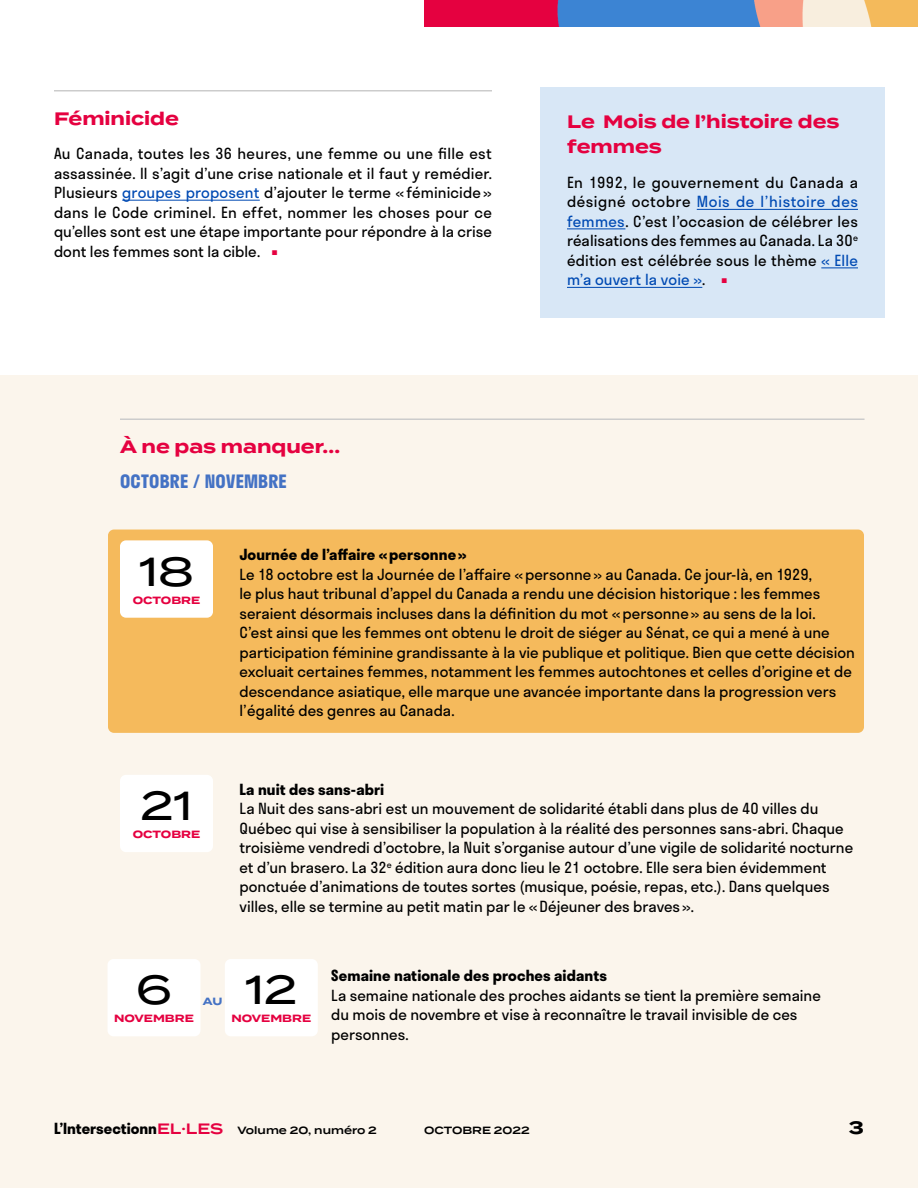
<style>
.page{position:relative;width:918px;height:1188px;background:#fff}
.page>*{position:absolute;margin:0;border:0;box-sizing:border-box;transform-origin:0 0}
.t1{font:500 40.5px "Termina";color:#000}
.h2_Box{font:700 18px/25.5px "Termina";color:#e50140}
.t2{font:700 18px "Stratos";letter-spacing:.015em;color:#4472c4}
.t3{font:700 18px "Termina";color:#000}
.t4{font:15px/19.5px "Stratos";color:#000}
.t5{font:700 15px "Stratos";color:#000}
.t6{font:700 10.5px "Termina";color:#e50140}
.t7{font:600 10.5px "Termina";color:#000}
.h2_Box-2{font:700 10.5px "Termina";color:#4472c4}
.s1{color:#004ab3}
.s2{color:#e50140}
.s3{font-weight:700}
.s4{font-family:"Termina";font-weight:600;color:#e50140}
</style>
<div class="page">
<img style="left:424px;top:0;width:494px;height:27px">
<div style="left:0;top:375px;width:918px;height:813px;background:#fbf5ec"></div>
<hr style="left:54px;top:90px;width:438px;height:2px;background:#ccc">
<hr style="left:122px;top:200px;width:138px;height:1px;background:#004ab3">
<hr style="left:120px;top:418px;width:745px;height:2px;background:#ccc">
<div style="left:120px;top:775px;width:93px;height:77px;background:#fff;border-radius:6px"></div>
<div style="left:108px;top:530px;width:756px;height:203px;background:#f5ba5c;border-radius:6px"></div>
<div style="left:120px;top:540px;width:93px;height:78px;background:#fff;border-radius:6px"></div>
<div style="left:540px;top:87px;width:345px;height:231px;background:#d8e7f6"></div>
<hr style="left:697px;top:209px;width:161px;height:1px;background:#004ab3">
<hr style="left:567px;top:228px;width:58px;height:1px;background:#004ab3">
<hr style="left:821px;top:267px;width:37px;height:1px;background:#004ab3">
<hr style="left:567px;top:287px;width:135px;height:1px;background:#004ab3">
<div style="left:108px;top:959px;width:93px;height:77px;background:#fff;border-radius:6px"></div>
<div style="left:225px;top:959px;width:93px;height:77px;background:#fff;border-radius:6px"></div>
<p class="h2_Box" style="left:54px;top:106px;width:126px">Féminicide</p>
<p class="t4" style="left:54px;top:143px;width:440px;text-align:justify">Au Canada, toutes les 36 heures, une femme ou une fille est assassinée. Il s’agit d’une crise nationale et il faut y remédier.<br>Plusieurs <span class="s1">groupes proposent</span> d’ajouter le terme «féminicide» dans le Code criminel. En effet, nommer les choses pour ce qu’elles sont est une étape importante pour répondre à la crise dont les femmes sont la cible. <span class="s2">■</span></p>
<p class="h2_Box" style="left:120px;top:434px;width:222px">À ne pas manquer...</p>
<p class="t2" style="left:120px;top:466px;width:168px">OCTOBRE / NOVEMBRE</p>
<p class="h2_Box" style="left:567px;top:109px;width:274px">Le Mois de l’histoire des femmes</p>
<p class="t4" style="left:567px;top:172px;width:293px;text-align:justify">En 1992, le gouvernement du Canada a désigné octobre <span class="s1">Mois de l’histoire des femmes</span>. C’est l’occasion de célébrer les réalisations des femmes au Canada. La 30<sup>e </sup>édition est célébrée sous le thème <span class="s1">« Elle m’a ouvert la voie »</span>. <span class="s2">■</span></p>
<p class="t1" style="left:139px;top:542px;width:56px">18</p>
<p class="t6" style="left:133px;top:592px;width:69px">OCTOBRE</p>
<p class="t4" style="left:239px;top:545px;width:617px"><span class="s3">Journée de l’affaire «personne»<br></span>Le 18 octobre est la Journée de l’affaire «personne» au Canada. Ce jour-là, en 1929,<br>le plus haut tribunal d’appel du Canada a rendu une décision historique : les femmes seraient désormais incluses dans la définition du mot «personne» au sens de la loi.<br>C’est ainsi que les femmes ont obtenu le droit de siéger au Sénat, ce qui a mené à une participation féminine grandissante à la vie publique et politique. Bien que cette décision excluait certaines femmes, notamment les femmes autochtones et celles d’origine et de descendance asiatique, elle marque une avancée importante dans la progression vers l’égalité des genres au Canada.</p>
<p class="t1" style="left:140px;top:776px;width:54px">21</p>
<p class="t6" style="left:133px;top:827px;width:69px">OCTOBRE</p>
<p class="t4" style="left:239px;top:779px;width:615px"><span class="s3">La nuit des sans-abri<br></span>La Nuit des sans-abri est un mouvement de solidarité établi dans plus de 40 villes du Québec qui vise à sensibiliser la population à la réalité des personnes sans-abri. Chaque troisième vendredi d’octobre, la Nuit s’organise autour d’une vigile de solidarité nocturne et d’un brasero. La 32<sup>e</sup> édition aura donc lieu le 21 octobre. Elle sera bien évidemment ponctuée d’animations de toutes sortes (musique, poésie, repas, etc.). Dans quelques villes, elle se termine au petit matin par le «Déjeuner des braves».</p>
<p class="t1" style="left:136px;top:960px;width:37px">6</p>
<p class="t6" style="left:114px;top:1011px;width:81px">NOVEMBRE</p>
<p class="h2_Box-2" style="left:203px;top:993px;width:21px">AU</p>
<p class="t1" style="left:245px;top:960px;width:54px">12</p>
<p class="t6" style="left:231px;top:1011px;width:81px">NOVEMBRE</p>
<p class="t4" style="left:331px;top:966px;width:491px"><span class="s3">Semaine nationale des proches aidants<br></span>La semaine nationale des proches aidants se tient la première semaine du mois de novembre et vise à reconnaître le travail invisible de ces personnes.</p>
<p class="t5" style="left:54px;top:1116px;width:171px">L’Intersectionn<span class="s4">EL</span><sup>.</sup><span class="s4">LES</span></p>
<p class="t7" style="left:237px;top:1123px;width:141px">Volume 20, numéro 2</p>
<p class="t7" style="left:424px;top:1123px;width:107px">OCTOBRE 2022</p>
<p class="t3" style="left:849px;top:1114px;width:17px">3</p>
</div>
